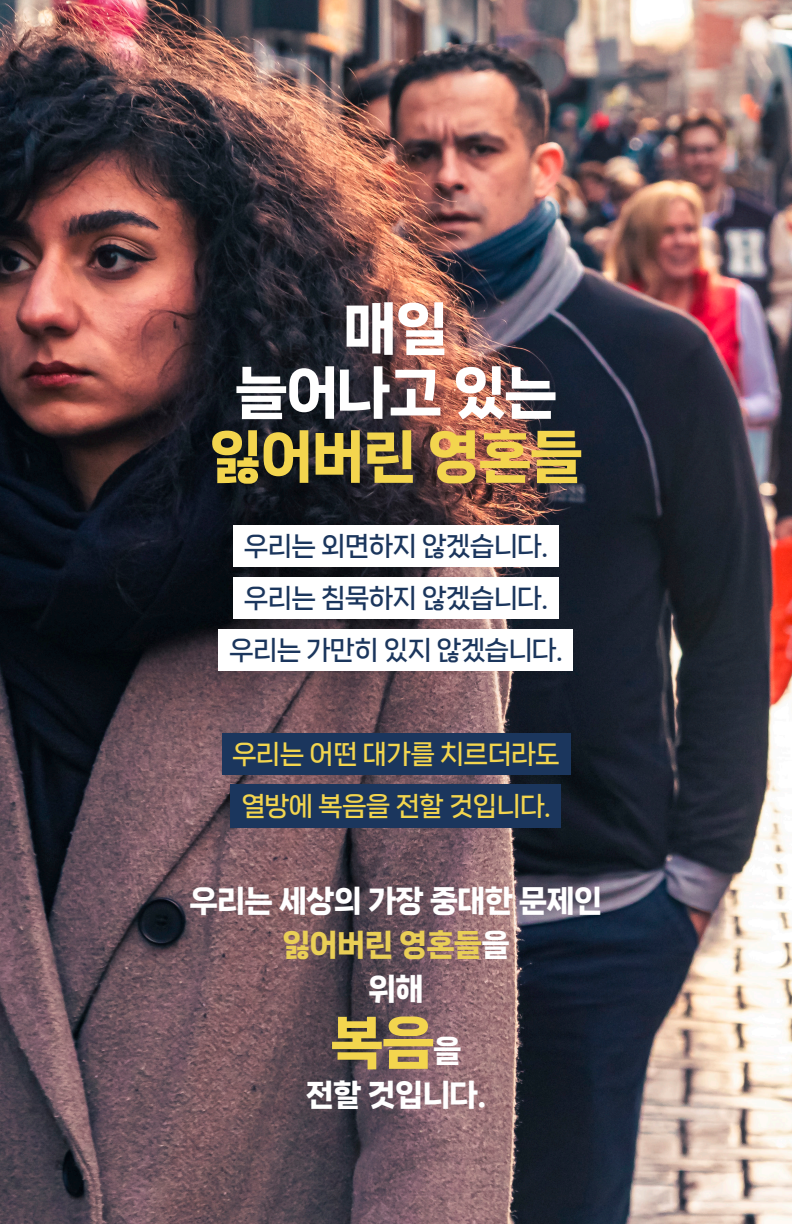
<style>
.page{position:relative;width:792px;height:1224px;background:#fff}
.page>*{position:absolute;margin:0;border:0;box-sizing:border-box;transform-origin:0 0}
.t1{font:56px "Nanum Square Neo TTF e Hv";letter-spacing:-.03em;color:#f3d54e}
.t2{font:56px "Nanum Square Neo TTF e Hv";letter-spacing:-.03em;color:#fff}
.t3{font:30px "Nanum Square Neo TTF e Hv";letter-spacing:-.03em;color:#fff}
.t4{font:30px "Nanum Square Neo TTF e Hv";letter-spacing:-.03em;color:#eacf56}
.Paragraph_Style_1{font:26px "Nanum Square Neo TTF c Bd";letter-spacing:-.03em;color:#1b365d}
.Paragraph_Style_2{font:26px "Nanum Square Neo TTF c Bd";letter-spacing:-.03em;color:#f3d54e}
.s1{color:#fff}
.s2{font-size:30px;color:#fff}
</style>
<div class="page">
<img style="left:0;top:0;width:792px;height:1224px">
<div style="left:233px;top:525px;width:326px;height:42px;background:#fff"></div>
<div style="left:233px;top:577px;width:326px;height:42px;background:#fff"></div>
<div style="left:219px;top:629px;width:354px;height:42px;background:#fff"></div>
<div style="left:222px;top:733px;width:348px;height:42px;background:#1b365d"></div>
<div style="left:231px;top:784px;width:330px;height:43px;background:#1b365d"></div>
<p class="t2" style="left:344px;top:298px;width:106px">매일</p>
<p class="t2" style="left:235px;top:362px;width:324px">늘어나고 있는</p>
<p class="t1" style="left:209px;top:426px;width:375px">잃어버린 영혼들</p>
<p class="Paragraph_Style_1" style="left:244px;top:532px;width:306px">우리는 외면하지 않겠습니다.</p>
<p class="Paragraph_Style_1" style="left:244px;top:584px;width:306px">우리는 침묵하지 않겠습니다.</p>
<p class="Paragraph_Style_1" style="left:229px;top:636px;width:335px">우리는 가만히 있지 않겠습니다.</p>
<p class="Paragraph_Style_2" style="left:232px;top:740px;width:329px">우리는 어떤 대가를 치르더라도</p>
<p class="Paragraph_Style_2" style="left:241px;top:792px;width:311px">열방에 복음을 전할 것입니다.</p>
<p class="t3" style="left:190px;top:884px;width:414px">우리는 세상의 가장 중대한 문제인</p>
<p class="t4" style="left:282px;top:928px;width:229px">잃어버린 영혼들<span class="s1">을</span></p>
<p class="t3" style="left:368px;top:972px;width:57px">위해</p>
<p class="t1" style="left:330px;top:1012px;width:133px">복음<span class="s2">을</span></p>
<p class="t3" style="left:306px;top:1078px;width:182px">전할 것입니다.</p>
</div>
